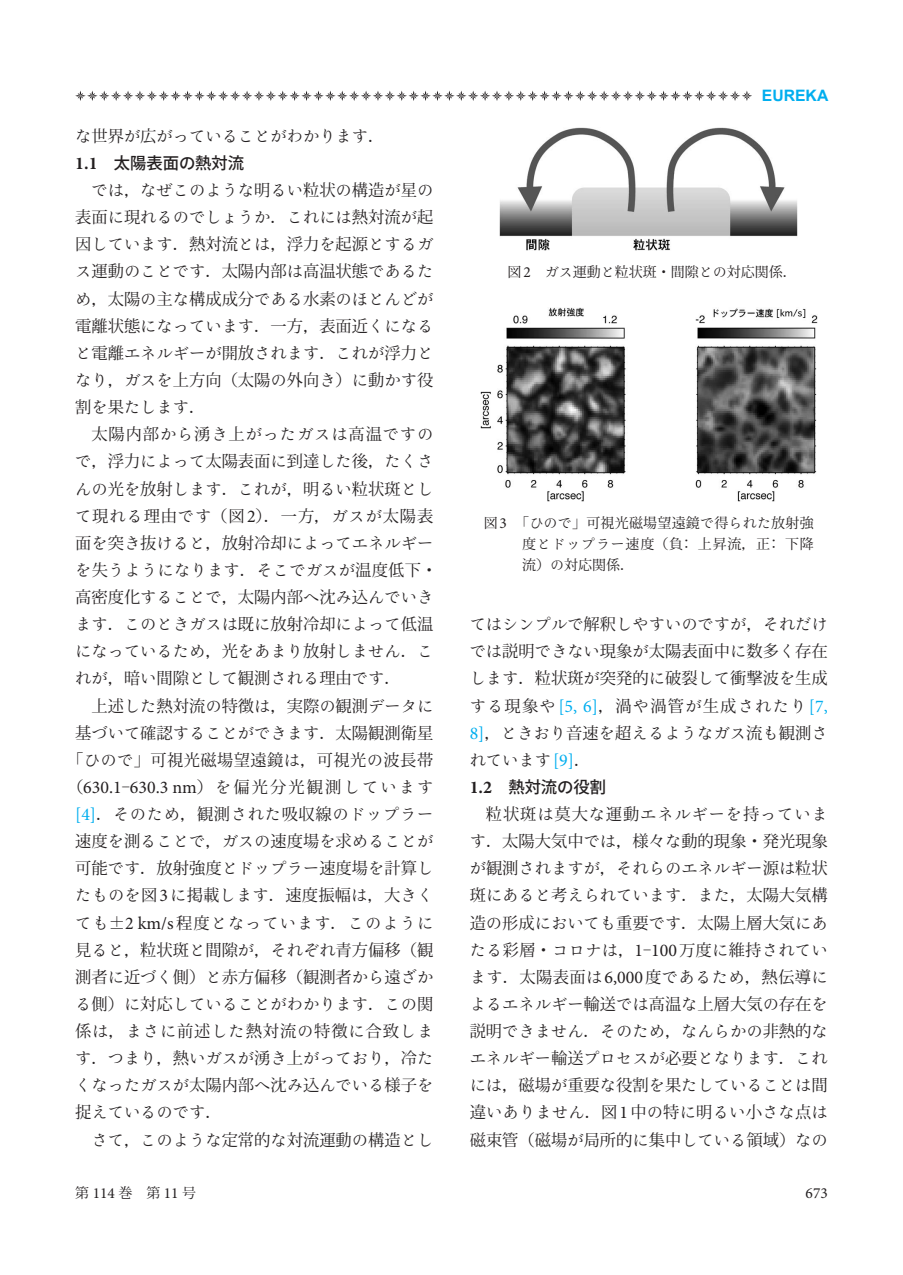
<style>
.page{position:relative;width:903px;height:1275px;background:#fff}
.page>*{position:absolute;margin:0;border:0;box-sizing:border-box;transform-origin:0 0}
.t1{font:17.85px "Minion Pro";color:#231f20}
.t2{font:16.28px/27.1px "Ryo Text Plus N";color:#231f20;text-align:justify}
.t3{font:16.28px/27.1px "Koz Min Pro";color:#231f20}
.t4{font:16.28px/27.1px "Ryo Text Plus N";letter-spacing:.04em;color:#231f20}
.t5{font:16.28px/27.1px "Ryo Text Plus N";letter-spacing:.06em;color:#231f20}
.t6{font:16.28px "Ryo Text Plus N";letter-spacing:.055em;color:#231f20}
.t7{font:500 16.28px "Koz Go Pro";color:#231f20}
.t8{font:16.28px "Koz Min Pro";letter-spacing:.025em;color:#231f20}
.t9{font:700 15.75px "Arial";color:#00aeef}
.t10{font:15.4px "Minion Pro";color:#231f20}
.t11{font:14px/21px "Koz Min Pro";letter-spacing:.015em;color:#231f20;text-align:justify}
.s1{font-family:"Koz Min Pro"}
.s2{font-family:"Minion Pro";font-weight:700;font-size:17.85px}
.s3{font-family:"Ryo Gothic Plus N"}
.s4{font-family:"Ryo Text Plus N"}
.s5{font-family:"Minion Pro";font-size:17.85px}
.s6{font-family:"Koz Min Pro";font-size:16.28px}
.s7{font-family:"Ryo Text Plus N";font-size:16.28px}
.s8{font-family:"Minion Pro";font-size:17.85px;color:#00aeef}
.s9{font-family:"Minion Pro";font-size:15.4px}
</style>
<div class="page">
<img style="left:500px;top:127px;width:297px;height:123px">
<img style="left:480px;top:308px;width:337px;height:193px">
<svg style="left:75px;top:91px;width:677px;height:10px"></svg>
<p class="t2" style="left:75px;top:122px;width:311px">な<span class="s1">世界</span>が<span class="s1">広</span>がっていることがわかります<span class="s1">．</span></p>
<p class="t7" style="left:75px;top:153px;width:170px"><span class="s2">1.1</span>　太陽表面<span class="s3">の</span>熱対流</p>
<p class="t2" style="left:75px;top:177px;width:360px;text-indent:16px">では<span class="s1">，</span>なぜこのような<span class="s1">明</span>るい<span class="s1">粒状</span>の<span class="s1">構造</span>が<span class="s1">星</span>の<span class="s1">表面</span>に<span class="s1">現</span>れるのでしょうか<span class="s1">．</span>これには<span class="s1">熱対流</span>が<span class="s1">起因</span>しています<span class="s1">．熱対流</span>とは<span class="s1">，浮力</span>を<span class="s1">起源</span>とするガス<span class="s1">運動</span>のことです<span class="s1">．太陽内部</span>は<span class="s1">高温状態</span>であるため<span class="s1">，太陽</span>の<span class="s1">主</span>な<span class="s1">構成成分</span>である<span class="s1">水素</span>のほとんどが</p>
<p class="t3" style="left:75px;top:312px;width:360px">電離状態<span class="s4">になっています</span>．一方，表面近<span class="s4">くになる</span></p>
<p class="t2" style="left:75px;top:339px;width:360px">と<span class="s1">電離</span>エネルギーが<span class="s1">開放</span>されます<span class="s1">．</span>これが<span class="s1">浮力</span>と</p>
<p class="t3" style="left:75px;top:366px;width:360px"><span class="s4">なり</span>，<span class="s4">ガスを</span>上方向（太陽<span class="s4">の</span>外向<span class="s4">き</span>）<span class="s4">に</span>動<span class="s4">かす</span>役</p>
<p class="t2" style="left:75px;top:394px;width:132px"><span class="s1">割</span>を<span class="s1">果</span>たします<span class="s1">．</span></p>
<p class="t6" style="left:91px;top:424px;width:343px"><span class="s1">太陽内部</span>から<span class="s1">湧</span>き<span class="s1">上</span>がったガスは<span class="s1">高温</span>ですの</p>
<p class="t2" style="left:75px;top:448px;width:360px">で<span class="s1">，浮力</span>によって<span class="s1">太陽表面</span>に<span class="s1">到達</span>した<span class="s1">後，</span>たくさ</p>
<p class="t2" style="left:75px;top:475px;width:360px">んの<span class="s1">光</span>を<span class="s1">放射</span>します<span class="s1">．</span>これが<span class="s1">，明</span>るい<span class="s1">粒状斑</span>とし</p>
<p class="t3" style="left:75px;top:501px;width:360px"><span class="s4">て</span>現<span class="s4">れる</span>理由<span class="s4">です</span>（図<span class="s5">2</span>）．一方，<span class="s4">ガスが</span>太陽表</p>
<p class="t2" style="left:75px;top:529px;width:364px"><span class="s1">面</span>を<span class="s1">突</span>き<span class="s1">抜</span>けると<span class="s1">，放射冷却</span>によってエネルギーを<span class="s1">失</span>うようになります<span class="s1">．</span>そこでガスが<span class="s1">温度低下・</span></p>
<p class="t3" style="left:75px;top:583px;width:360px">高密度化<span class="s4">することで</span>，太陽内部<span class="s4">へ</span>沈<span class="s4">み</span>込<span class="s4">んでいき</span></p>
<p class="t2" style="left:75px;top:611px;width:360px">ます<span class="s1">．</span>このときガスは<span class="s1">既</span>に<span class="s1">放射冷却</span>によって<span class="s1">低温</span>になっているため<span class="s1">，光</span>をあまり<span class="s1">放射</span>しません<span class="s1">．</span>これが<span class="s1">，暗</span>い<span class="s1">間隙</span>として<span class="s1">観測</span>される<span class="s1">理由</span>です<span class="s1">．</span></p>
<p class="t3" style="left:91px;top:691px;width:343px">上述<span class="s4">した</span>熱対流<span class="s4">の</span>特徴<span class="s4">は</span>，実際<span class="s4">の</span>観測<span class="s4">データに</span></p>
<p class="t2" style="left:75px;top:719px;width:360px"><span class="s1">基</span>づいて<span class="s1">確認</span>することができます<span class="s1">．太陽観測衛星</span></p>
<p class="t8" style="left:67px;top:748px;width:368px">「<span class="s4">ひので</span>」可視光磁場望遠鏡<span class="s4">は</span>，可視光<span class="s4">の</span>波長帯</p>
<p class="t1" style="left:67px;top:775px;width:368px"><span class="s6">（</span>630.1<span class="s6">‒</span>630.3 nm<span class="s6">）</span><span class="s7">を</span><span class="s6">偏光分光観測</span><span class="s7">しています</span></p>
<p class="t4" style="left:75px;top:801px;width:360px"><span class="s8">[4]</span><span class="s1">．</span>そのため<span class="s1">，観測</span>された<span class="s1">吸収線</span>のドップラー<span class="s1">速度</span>を<span class="s1">測</span>ることで<span class="s1">，</span>ガスの<span class="s1">速度場</span>を<span class="s1">求</span>めることが</p>
<p class="t3" style="left:75px;top:854px;width:360px">可能<span class="s4">です</span>．放射強度<span class="s4">とドップラー</span>速度場<span class="s4">を</span>計算<span class="s4">し</span></p>
<p class="t5" style="left:75px;top:882px;width:360px">たものを<span class="s1">図</span><span class="s5">3</span>に<span class="s1">掲載</span>します<span class="s1">．速度振幅</span>は<span class="s1">，大</span>きくても<span class="s1">±</span><span class="s5">2 km/s</span><span class="s1">程度</span>となっています<span class="s1">．</span>このように</p>
<p class="t3" style="left:75px;top:935px;width:360px">見<span class="s4">ると</span>，粒状斑<span class="s4">と</span>間隙<span class="s4">が</span>，<span class="s4">それぞれ</span>青方偏移（観測者<span class="s4">に</span>近<span class="s4">づく</span>側）<span class="s4">と</span>赤方偏移（観測者<span class="s4">から</span>遠<span class="s4">ざか</span></p>
<p class="t2" style="left:75px;top:990px;width:360px">る<span class="s1">側）</span>に<span class="s1">対応</span>していることがわかります<span class="s1">．</span>この<span class="s1">関</span></p>
<p class="t3" style="left:75px;top:1017px;width:360px">係<span class="s4">は</span>，<span class="s4">まさに</span>前述<span class="s4">した</span>熱対流<span class="s4">の</span>特徴<span class="s4">に</span>合致<span class="s4">しま</span></p>
<p class="t2" style="left:75px;top:1045px;width:360px">す<span class="s1">．</span>つまり<span class="s1">，熱</span>いガスが<span class="s1">湧</span>き<span class="s1">上</span>がっており<span class="s1">，冷</span>たくなったガスが<span class="s1">太陽内部</span>へ<span class="s1">沈</span>み<span class="s1">込</span>んでいる<span class="s1">様子</span>を<span class="s1">捉</span>えているのです<span class="s1">．</span></p>
<p class="t2" style="left:91px;top:1126px;width:343px">さて<span class="s1">，</span>このような<span class="s1">定常的</span>な<span class="s1">対流運動</span>の<span class="s1">構造</span>とし</p>
<p class="t9" style="left:762px;top:85px;width:68px">EUREKA</p>
<p class="t11" style="left:508px;top:261px;width:291px">図<span class="s9">2</span> <span class="s4">ガス</span>運動<span class="s4">と</span>粒状斑・間隙<span class="s4">との</span>対応関係．</p>
<p class="t11" style="left:522px;top:512px;width:293px;text-indent:-38px">図<span class="s9">3</span> 「<span class="s4">ひので</span>」可視光磁場望遠鏡<span class="s4">で</span>得<span class="s4">られた</span>放射強度<span class="s4">とドップラー</span>速度（負：上昇流，正：下降流）<span class="s4">の</span>対応関係．</p>
<p class="t2" style="left:470px;top:611px;width:360px">てはシンプルで<span class="s1">解釈</span>しやすいのですが<span class="s1">，</span>それだけ</p>
<p class="t3" style="left:470px;top:637px;width:360px"><span class="s4">では</span>説明<span class="s4">できない</span>現象<span class="s4">が</span>太陽表面中<span class="s4">に</span>数多<span class="s4">く</span>存在<span class="s4">します</span>．粒状斑<span class="s4">が</span>突発的<span class="s4">に</span>破裂<span class="s4">して</span>衝撃波<span class="s4">を</span>生成</p>
<p class="t2" style="left:470px;top:692px;width:360px">する<span class="s1">現象</span>や<span class="s8">[5, 6]</span><span class="s1">，渦</span>や<span class="s1">渦管</span>が<span class="s1">生成</span>されたり<span class="s8">[7, 8]</span><span class="s1">，</span>ときおり<span class="s1">音速</span>を<span class="s1">超</span>えるようなガス<span class="s1">流</span>も<span class="s1">観測</span>されています<span class="s8">[9]</span><span class="s1">．</span></p>
<p class="t7" style="left:470px;top:776px;width:138px"><span class="s2">1.2</span>　熱対流<span class="s3">の</span>役割</p>
<p class="t6" style="left:486px;top:804px;width:343px"><span class="s1">粒状斑</span>は<span class="s1">莫大</span>な<span class="s1">運動</span>エネルギーを<span class="s1">持</span>っていま</p>
<p class="t3" style="left:470px;top:827px;width:360px"><span class="s4">す</span>．太陽大気中<span class="s4">では</span>，様々<span class="s4">な</span>動的現象・発光現象</p>
<p class="t2" style="left:470px;top:855px;width:360px">が<span class="s1">観測</span>されますが<span class="s1">，</span>それらのエネルギー<span class="s1">源</span>は<span class="s1">粒状斑</span>にあると<span class="s1">考</span>えられています<span class="s1">．</span>また<span class="s1">，太陽大気構</span></p>
<p class="t3" style="left:470px;top:908px;width:360px">造<span class="s4">の</span>形成<span class="s4">においても</span>重要<span class="s4">です</span>．太陽上層大気<span class="s4">にあ</span></p>
<p class="t2" style="left:470px;top:936px;width:360px">たる<span class="s1">彩層・</span>コロナは<span class="s1">，</span><span class="s5">1</span><span class="s1">‒</span><span class="s5">100</span><span class="s1">万度</span>に<span class="s1">維持</span>されてい</p>
<p class="t3" style="left:470px;top:963px;width:360px"><span class="s4">ます</span>．太陽表面<span class="s4">は</span><span class="s5">6,000</span>度<span class="s4">であるため</span>，熱伝導<span class="s4">に</span></p>
<p class="t2" style="left:470px;top:990px;width:360px">よるエネルギー<span class="s1">輸送</span>では<span class="s1">高温</span>な<span class="s1">上層大気</span>の<span class="s1">存在</span>を<span class="s1">説明</span>できません<span class="s1">．</span>そのため<span class="s1">，</span>なんらかの<span class="s1">非熱的</span>なエネルギー<span class="s1">輸送</span>プロセスが<span class="s1">必要</span>となります<span class="s1">．</span>これには<span class="s1">，磁場</span>が<span class="s1">重要</span>な<span class="s1">役割</span>を<span class="s1">果</span>たしていることは<span class="s1">間違</span>いありません<span class="s1">．図</span><span class="s5">1</span><span class="s1">中</span>の<span class="s1">特</span>に<span class="s1">明</span>るい<span class="s1">小</span>さな<span class="s1">点</span>は</p>
<p class="t3" style="left:470px;top:1125px;width:360px">磁束管（磁場<span class="s4">が</span>局所的<span class="s4">に</span>集中<span class="s4">している</span>領域）<span class="s4">なの</span></p>
<p class="t11" style="left:75px;top:1182px;width:122px">第 <span class="s9">114</span> 巻　第 <span class="s9">11</span> 号</p>
<p class="t10" style="left:805px;top:1182px;width:24px">673</p>
</div>
